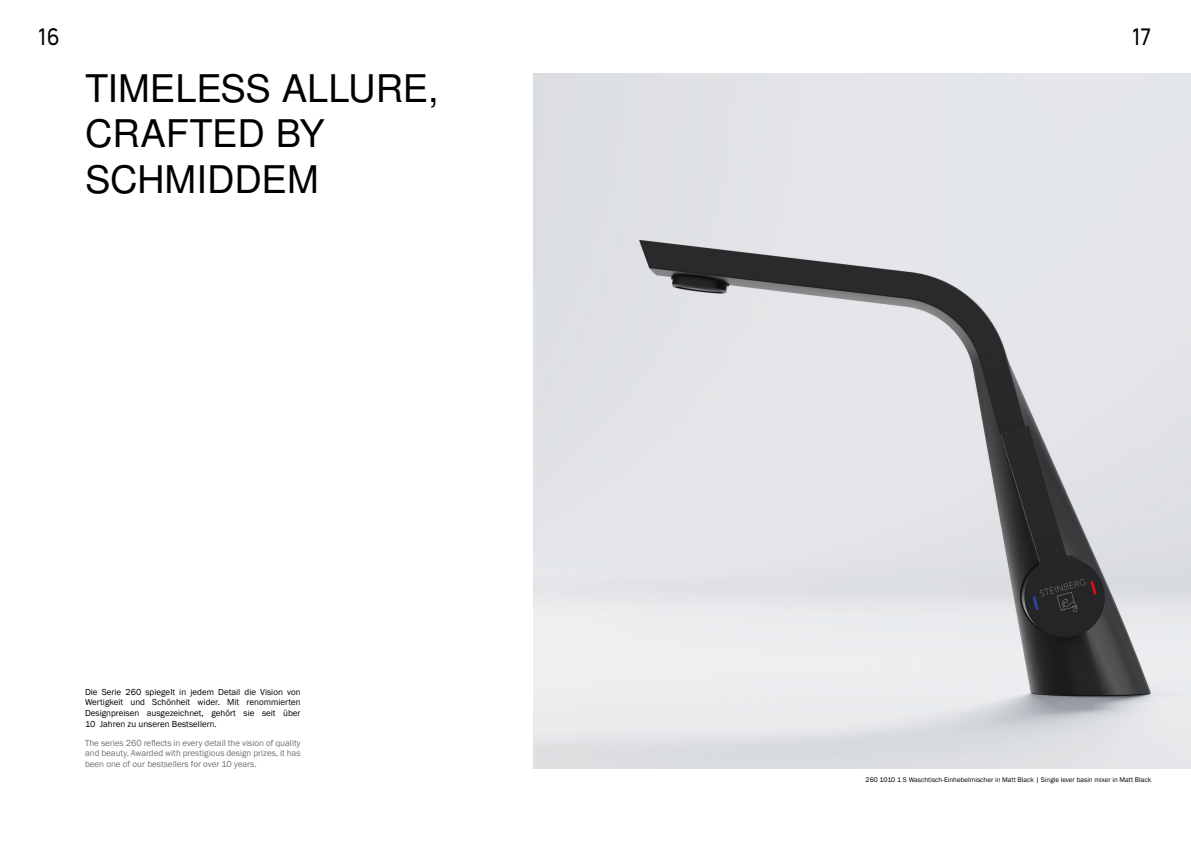
<style>
.page{position:relative;width:1191px;height:842px;background:#fff}
.page>*{position:absolute;margin:0;border:0;box-sizing:border-box;transform-origin:0 0}
.t1{font:38.1px/45.7px "Nimbus San L";color:#000}
.t2{font:500 23px "Manrope";color:#000;scale:.9 1}
.t3{font:9px/10.8px "Franklin Gothic";color:#000;text-align:justify}
.t4{font:9px/10.8px "Franklin Gothic";color:#727271;text-align:justify}
.t5{font:7px "Franklin Gothic";color:#000}
</style>
<div class="page">
<img style="left:533px;top:74px;width:658px;height:694px">
<h2 class="t2" style="left:38px;top:19px;width:25px">16</h2>
<h2 class="t2" style="left:1132px;top:19px;width:23px">17</h2>
<h1 class="t1" style="left:85px;top:64px;width:355px">TIMELESS ALLURE,<br>CRAFTED BY<br>SCHMIDDEM</h1>
<p class="t3" style="left:85px;top:686px;width:217px">Die Serie 260 spiegelt in jedem Detail die Vision von Wertigkeit und Schönheit wider. Mit renommierten Designpreisen ausgezeichnet, gehört sie seit über 10 Jahren zu unseren Bestsellern.</p>
<p class="t4" style="left:85px;top:737px;width:217px">The series 260 reflects in every detail the vision of quality and beauty. Awarded with prestigious design prizes, it has been one of our bestsellers for over 10 years.</p>
<p class="t5" style="left:865px;top:775px;width:287px">260 1010 1 S Waschtisch-Einhebelmischer in Matt Black | Single lever basin mixer in Matt Black</p>
</div>
